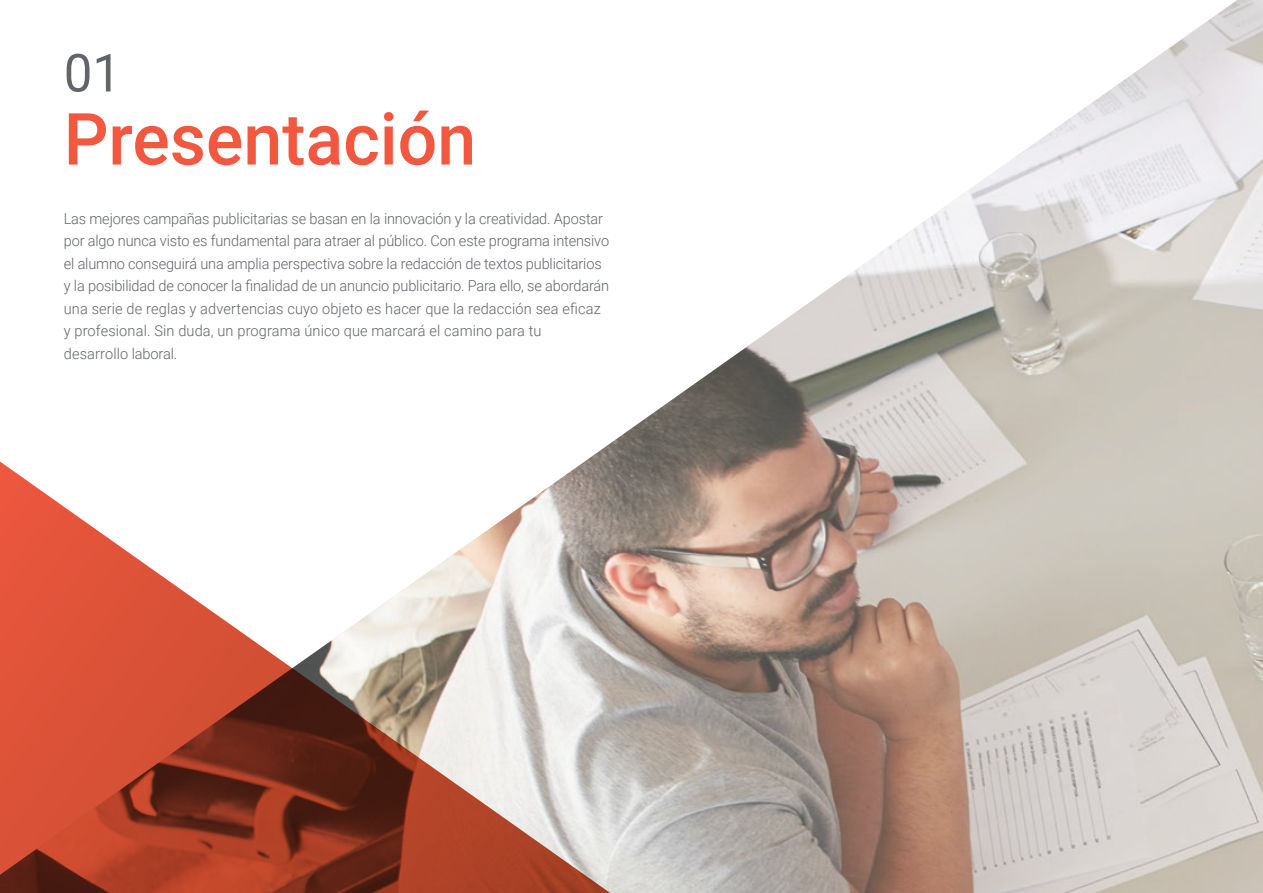
<style>
.page{position:relative;width:1263px;height:893px;background:#fff}
.page>*{position:absolute;margin:0;border:0;box-sizing:border-box;transform-origin:0 0}
.t1{font:500 72px "Roboto";color:#f1583f}
.t2{font:52.5px "Roboto";color:#61646a}
.t3{font:300 15px/22.5px "Roboto";letter-spacing:-.01em;color:#61646a}
</style>
<div class="page">
<img style="left:606px;top:0;width:657px;height:893px">
<svg style="left:0;top:446px;width:640px;height:447px"></svg>
<h2 class="t2" style="left:64px;top:36px;width:59px">01</h2>
<h1 class="t1" style="left:64px;top:89px;width:414px">Presentación</h1>
<p class="t3" style="left:64px;top:207px;width:547px">Las mejores campañas publicitarias se basan en la innovación y la creatividad. Apostar por algo nunca visto es fundamental para atraer al público. Con este programa intensivo el alumno conseguirá una amplia perspectiva sobre la redacción de textos publicitarios y la posibilidad de conocer la finalidad de un anuncio publicitario. Para ello, se abordarán una serie de reglas y advertencias cuyo objeto es hacer que la redacción sea eficaz y profesional. Sin duda, un programa único que marcará el camino para tu desarrollo laboral.</p>
</div>
